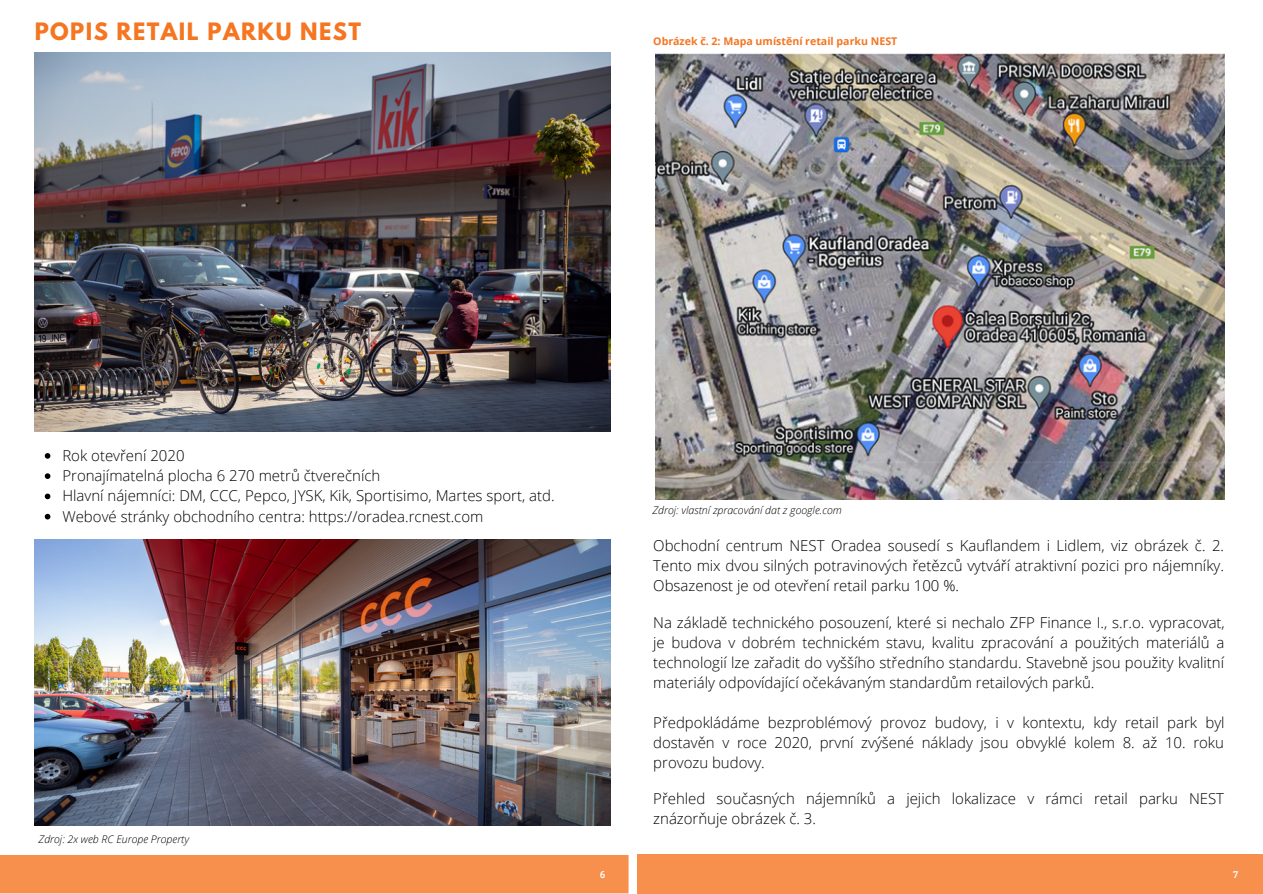
<style>
.page{position:relative;width:1263px;height:894px;background:#fff}
.page>*{position:absolute;margin:0;border:0;box-sizing:border-box;transform-origin:0 0}
.t1{font:700 21.15px "League Spartan";letter-spacing:.065em;color:#f57521}
.t2{font:300 15px/20px "Open Sans";color:#000;text-align:justify}
.t3{font:italic 300 10.65px "Open Sans";color:#000}
.t4{font:700 10.65px "Open Sans";color:#f57521}
.t5{font:10.65px "Bree Serif";color:#fff}
</style>
<div class="page">
<div style="left:0;top:854px;width:629px;height:39px;background:#f7904d"></div>
<div style="left:637px;top:854px;width:625px;height:39px;background:#f7904d"></div>
<img style="left:35px;top:52px;width:576px;height:379px">
<img style="left:35px;top:539px;width:576px;height:286px">
<img style="left:656px;top:53px;width:569px;height:446px">
<svg style="left:45px;top:453px;width:5px;height:5px"></svg>
<svg style="left:45px;top:473px;width:5px;height:6px"></svg>
<svg style="left:45px;top:493px;width:5px;height:6px"></svg>
<svg style="left:45px;top:513px;width:5px;height:6px"></svg>
<h1 class="t1" style="left:35px;top:21px;width:328px">POPIS RETAIL PARKU NEST</h1>
<p class="t4" style="left:653px;top:33px;width:246px">Obrázek č. 2: Mapa umístění retail parku NEST</p>
<p class="t2" style="left:62px;top:445px;width:494px;text-align:left">Rok otevření 2020<br>Pronajímatelná plocha 6 270 metrů čtverečních<br>Hlavní nájemníci: DM, CCC, Pepco, JYSK, Kik, Sportisimo, Martes sport, atd.<br>Webové stránky obchodního centra: https://oradea.rcnest.com</p>
<p class="t3" style="left:39px;top:831px;width:152px">Zdroj: 2x web RC Europe Property</p>
<p class="t3" style="left:652px;top:502px;width:191px">Zdroj: vlastní zpracování dat z google.com</p>
<p class="t2" style="left:653px;top:535px;width:572px">Obchodní centrum NEST Oradea sousedí s Kauflandem i Lidlem, viz obrázek č. 2.<br>Tento mix dvou silných potravinových řetězců vytváří atraktivní pozici pro nájemníky.<br>Obsazenost je od otevření retail parku 100 %.</p>
<p class="t2" style="left:653px;top:611px;width:573px">Na základě technického posouzení, které si nechalo ZFP Finance I., s.r.o. vypracovat, je budova v dobrém technickém stavu, kvalitu zpracování a použitých materiálů a technologií lze zařadit do vyššího středního standardu. Stavebně jsou použity kvalitní materiály odpovídající očekávaným standardům retailových parků.</p>
<p class="t2" style="left:653px;top:711px;width:573px">Předpokládáme bezproblémový provoz budovy, i v kontextu, kdy retail park byl dostavěn v roce 2020, první zvýšené náklady jsou obvyklé kolem 8. až 10. roku provozu budovy.</p>
<p class="t2" style="left:653px;top:787px;width:572px">Přehled současných nájemníků a jejich lokalizace v rámci retail parku NEST znázorňuje obrázek č. 3.</p>
<p class="t5" style="left:600px;top:866px;width:7px">6</p>
<p class="t5" style="left:1233px;top:866px;width:7px">7</p>
</div>
